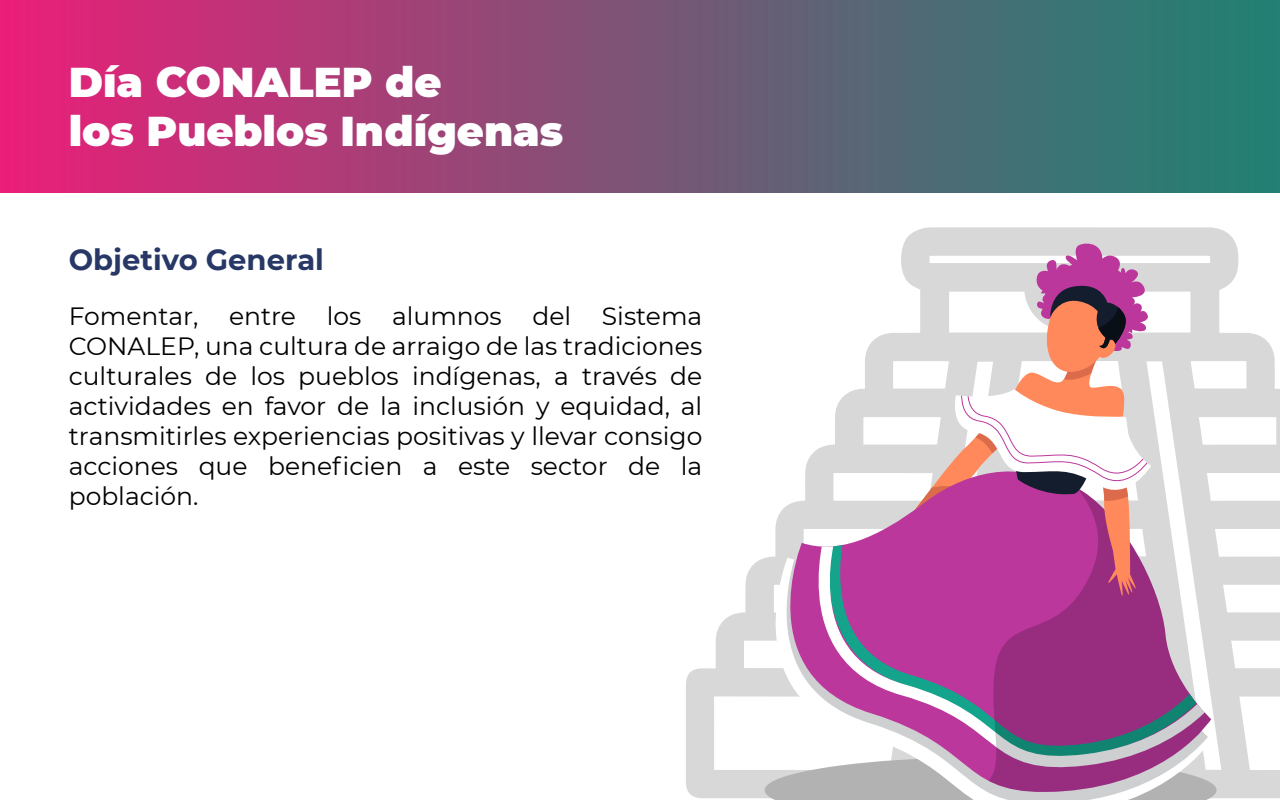
<style>
.page{position:relative;width:1280px;height:800px;background:#fff}
.page>*{position:absolute;margin:0;border:0;box-sizing:border-box;transform-origin:0 0}
.t1{font:900 41.6px/49.9px "Montserrat";color:#fff}
.t2{font:700 29px "Montserrat";color:#283866}
.t3{font:25px/30px "Montserrat";color:#000;text-align:justify}
</style>
<div class="page">
<div style="left:0;top:0;width:1280px;height:193px;background:linear-gradient(to right,#e52179,#198573)"></div>
<svg style="left:686px;top:227px;width:594px;height:571px"></svg>
<svg style="left:732px;top:476px;width:55px;height:324px"></svg>
<svg style="left:749px;top:464px;width:462px;height:335px"></svg>
<svg style="left:787px;top:511px;width:202px;height:261px"></svg>
<svg style="left:989px;top:488px;width:222px;height:304px;background:#ab72a2"></svg>
<svg style="left:883px;top:240px;width:268px;height:379px"></svg>
<h1 class="t1" style="left:69px;top:54px;width:496px">Día CONALEP de<br>los Pueblos Indígenas</h1>
<p class="t2" style="left:69px;top:239px;width:257px">Objetivo General</p>
<p class="t3" style="left:69px;top:300px;width:635px">Fomentar, entre los alumnos del Sistema CONALEP, una cultura de arraigo de las tradiciones culturales de los pueblos indígenas, a través de actividades en favor de la inclusión y equidad, al transmitirles experiencias positivas y llevar consigo acciones que beneficien a este sector de la población.</p>
</div>
